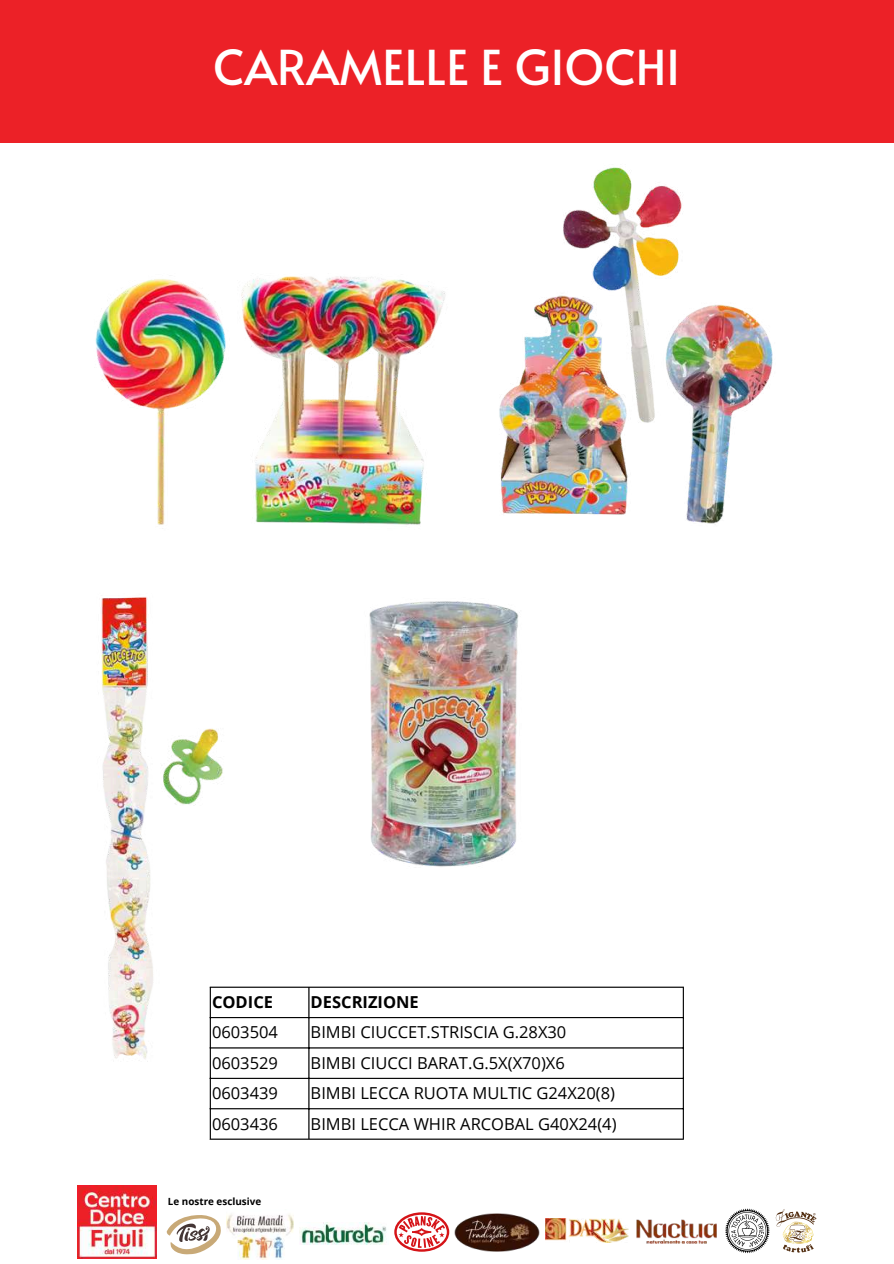
<style>
.page{position:relative;width:894px;height:1264px;background:#fff}
.page>*{position:absolute;margin:0;border:0;box-sizing:border-box;transform-origin:0 0}
.t1{font:48px "Alata";color:#fff}
.t2{font:16.5px "Open Sans";color:#000}
.t3{font:700 16.5px "Open Sans";color:#000}
.t4{font:700 9.9px "Open Sans";color:#000}
</style>
<div class="page">
<div style="left:0;top:0;width:893px;height:143px;background:#ec2127"></div>
<img style="left:101px;top:597px;width:156px;height:504px">
<img style="left:369px;top:601px;width:150px;height:266px">
<hr style="left:210px;top:987px;width:1px;height:151px;background:#000">
<hr style="left:308px;top:987px;width:1px;height:151px;background:#000">
<hr style="left:682px;top:987px;width:1px;height:151px;background:#000">
<hr style="left:210px;top:986px;width:473px;height:1px;background:#000">
<hr style="left:210px;top:1017px;width:473px;height:1px;background:#000">
<hr style="left:210px;top:1047px;width:473px;height:1px;background:#000">
<hr style="left:210px;top:1077px;width:473px;height:1px;background:#000">
<hr style="left:210px;top:1108px;width:473px;height:1px;background:#000">
<hr style="left:210px;top:1138px;width:473px;height:1px;background:#000">
<img style="left:499px;top:167px;width:274px;height:358px">
<img style="left:95px;top:276px;width:350px;height:249px">
<img style="left:226px;top:1214px;width:68px;height:45px">
<img style="left:299px;top:1222px;width:88px;height:22px">
<img style="left:454px;top:1213px;width:85px;height:38px">
<svg style="left:167px;top:1215px;width:54px;height:39px"></svg>
<svg style="left:394px;top:1212px;width:55px;height:39px"></svg>
<svg style="left:775px;top:1209px;width:41px;height:43px"></svg>
<svg style="left:725px;top:1208px;width:44px;height:45px"></svg>
<img style="left:636px;top:1219px;width:81px;height:25px">
<img style="left:545px;top:1218px;width:83px;height:24px">
<img style="left:78px;top:1185px;width:79px;height:73px">
<h1 class="t1" style="left:213px;top:32px;width:468px">CARAMELLE E GIOCHI</h1>
<p class="t3" style="left:212px;top:990px;width:63px">CODICE</p>
<p class="t3" style="left:310px;top:990px;width:110px">DESCRIZIONE</p>
<p class="t2" style="left:212px;top:1020px;width:67px">0603504</p>
<p class="t2" style="left:310px;top:1020px;width:257px">BIMBI CIUCCET.STRISCIA G.28X30</p>
<p class="t2" style="left:212px;top:1051px;width:67px">0603529</p>
<p class="t2" style="left:310px;top:1051px;width:256px">BIMBI CIUCCI BARAT.G.5X(X70)X6</p>
<p class="t2" style="left:212px;top:1081px;width:67px">0603439</p>
<p class="t2" style="left:310px;top:1081px;width:306px">BIMBI LECCA RUOTA MULTIC G24X20(8)</p>
<p class="t2" style="left:212px;top:1111px;width:67px">0603436</p>
<p class="t2" style="left:310px;top:1111px;width:307px">BIMBI LECCA WHIR ARCOBAL G40X24(4)</p>
<p class="t4" style="left:168px;top:1194px;width:95px">Le nostre esclusive</p>
</div>
